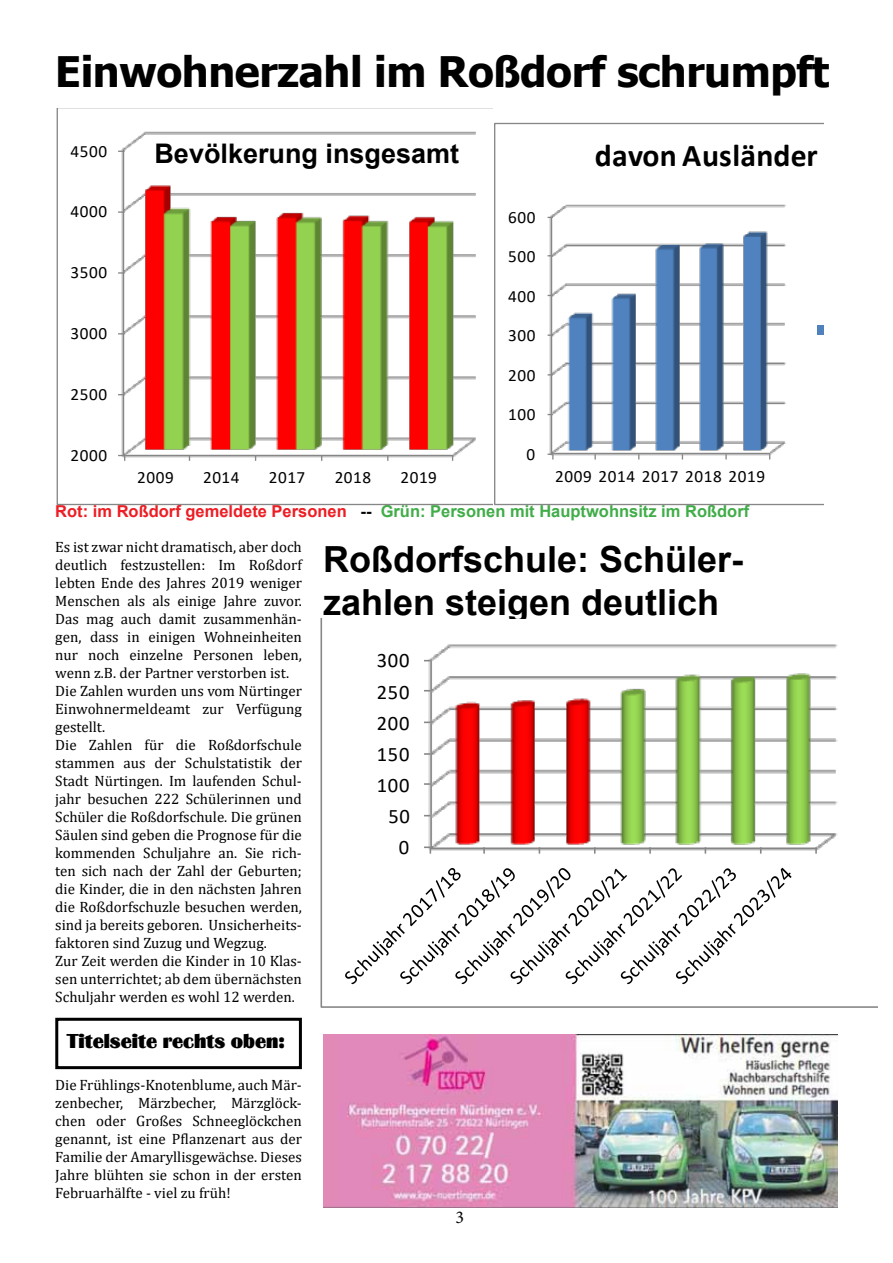
<style>
.page{position:relative;width:893px;height:1263px;background:#fff}
.page>*{position:absolute;margin:0;border:0;box-sizing:border-box;transform-origin:0 0}
.t1{font:700 42px "Tahoma";letter-spacing:-.01em;color:#000}
.t2{font:700 37.95px "Calibri";letter-spacing:.005em;color:#000}
.t3{font:700 36px/43.2px "Arial";color:#000}
.t4{font:700 31.8px "Calibri";letter-spacing:.005em;color:#000}
.t5{font:700 27px "Arial";color:#000}
.t6{font:20.55px "Calibri";letter-spacing:.03em;color:#000}
.t7{font:19.5px "Bastion";color:#000}
.t8{font:18px "Minion Pro";color:#000}
.t9{font:17.25px "Calibri";letter-spacing:.03em;color:#000}
.t10{font:700 16.5px "Arial";color:#41ad49}
.t11{font:15px/18px "Cambria";color:#000}
.s1{color:#ed1d24}
.s2{color:#000}
</style>
<div class="page">
<svg style="left:57px;top:108px;width:436px;height:397px"></svg>
<svg style="left:494px;top:123px;width:329px;height:382px"></svg>
<svg style="left:320px;top:619px;width:557px;height:389px"></svg>
<img style="left:323px;top:1035px;width:515px;height:173px">
<div style="left:55px;top:1018px;width:247px;height:51px;border:3px solid #000"></div>
<h1 class="t1" style="left:55px;top:43px;width:776px">Einwohnerzahl im Roßdorf schrumpft</h1>
<p class="t9" style="left:71px;top:139px;width:38px">4500</p>
<p class="t9" style="left:71px;top:200px;width:38px">4000</p>
<p class="t9" style="left:71px;top:261px;width:38px">3500</p>
<p class="t9" style="left:71px;top:321px;width:38px">3000</p>
<p class="t9" style="left:71px;top:382px;width:38px">2500</p>
<p class="t9" style="left:71px;top:443px;width:38px">2000</p>
<h3 class="t5" style="left:154px;top:135px;width:306px">Bevölkerung insgesamt</h3>
<p class="t9" style="left:137px;top:465px;width:38px">2009</p>
<p class="t9" style="left:203px;top:465px;width:38px">2014</p>
<p class="t9" style="left:269px;top:465px;width:38px">2017</p>
<p class="t9" style="left:335px;top:465px;width:38px">2018</p>
<p class="t9" style="left:401px;top:465px;width:38px">2019</p>
<p class="t9" style="left:508px;top:205px;width:29px">600</p>
<p class="t9" style="left:508px;top:245px;width:29px">500</p>
<p class="t9" style="left:508px;top:284px;width:29px">400</p>
<p class="t9" style="left:508px;top:324px;width:29px">300</p>
<p class="t9" style="left:508px;top:363px;width:29px">200</p>
<p class="t9" style="left:508px;top:402px;width:29px">100</p>
<p class="t9" style="left:526px;top:442px;width:10px">0</p>
<h3 class="t4" style="left:595px;top:133px;width:224px">davon Ausländer</h3>
<p class="t9" style="left:555px;top:464px;width:211px">2009 2014 2017 2018 2019</p>
<p class="t10" style="left:55px;top:500px;width:695px"><span class="s1">Rot: im Roßdorf gemeldete Personen</span> <span class="s2">--</span> Grün: Personen mit Hauptwohnsitz im Roßdorf</p>
<p class="t11" style="left:55px;top:537px;width:248px">Es ist zwar nicht dramatisch, aber doch deutlich festzustellen: Im Roßdorf lebten Ende des Jahres 2019 weniger Menschen als als einige Jahre zuvor.<br>Das mag auch damit zusammenhän&shy;gen, dass in einigen Wohneinheiten nur noch einzelne Personen leben, wenn z.B. der Partner verstorben ist.<br>Die Zahlen wurden uns vom Nürtinger Einwohnermeldeamt zur Verfügung gestellt.<br>Die Zahlen für die Roßdorfschule stammen aus der Schulstatistik der Stadt Nürtingen. Im laufenden Schul&shy;jahr besuchen 222 Schülerinnen und Schüler die Roßdorfschule. Die grünen Säulen sind geben die Prognose für die kommenden Schuljahre an. Sie rich&shy;ten sich nach der Zahl der Geburten; die Kinder, die in den nächsten Jahren die Roßdorfschuzle besuchen werden, sind ja bereits geboren. Unsicherheits&shy;faktoren sind Zuzug und Wegzug.<br>Zur Zeit werden die Kinder in 10 Klas&shy;sen unterrichtet; ab dem übernächsten Schuljahr werden es wohl 12 werden.</p>
<h3 class="t7" style="left:67px;top:1029px;width:219px">Titelseite rechts oben:</h3>
<p class="t11" style="left:55px;top:1076px;width:248px;text-align:justify">Die Frühlings-Knotenblume, auch Mär&shy;zenbecher, Märzbecher, Märzglöck&shy;chen oder Großes Schneeglöckchen genannt, ist eine Pflanzenart aus der Familie der Amaryllisgewächse. Dieses Jahre blühten sie schon in der ersten Februarhälfte - viel zu früh!</p>
<h3 class="t3" style="left:323px;top:538px;width:422px">Roßdorfschule: Schüler&shy;zahlen steigen deutlich</h3>
<h2 class="t2" style="left:589px;top:563px;width:223px">Schülerzahlen</h2>
<h3 class="t6" style="left:377px;top:646px;width:34px">300</h3>
<h3 class="t6" style="left:377px;top:677px;width:34px">250</h3>
<h3 class="t6" style="left:377px;top:709px;width:34px">200</h3>
<h3 class="t6" style="left:377px;top:740px;width:34px">150</h3>
<h3 class="t6" style="left:377px;top:771px;width:34px">100</h3>
<h3 class="t6" style="left:389px;top:802px;width:23px">50</h3>
<h3 class="t6" style="left:399px;top:833px;width:12px">0</h3>
<p class="t8" style="left:456px;top:1205px;width:10px">3</p>
</div>
